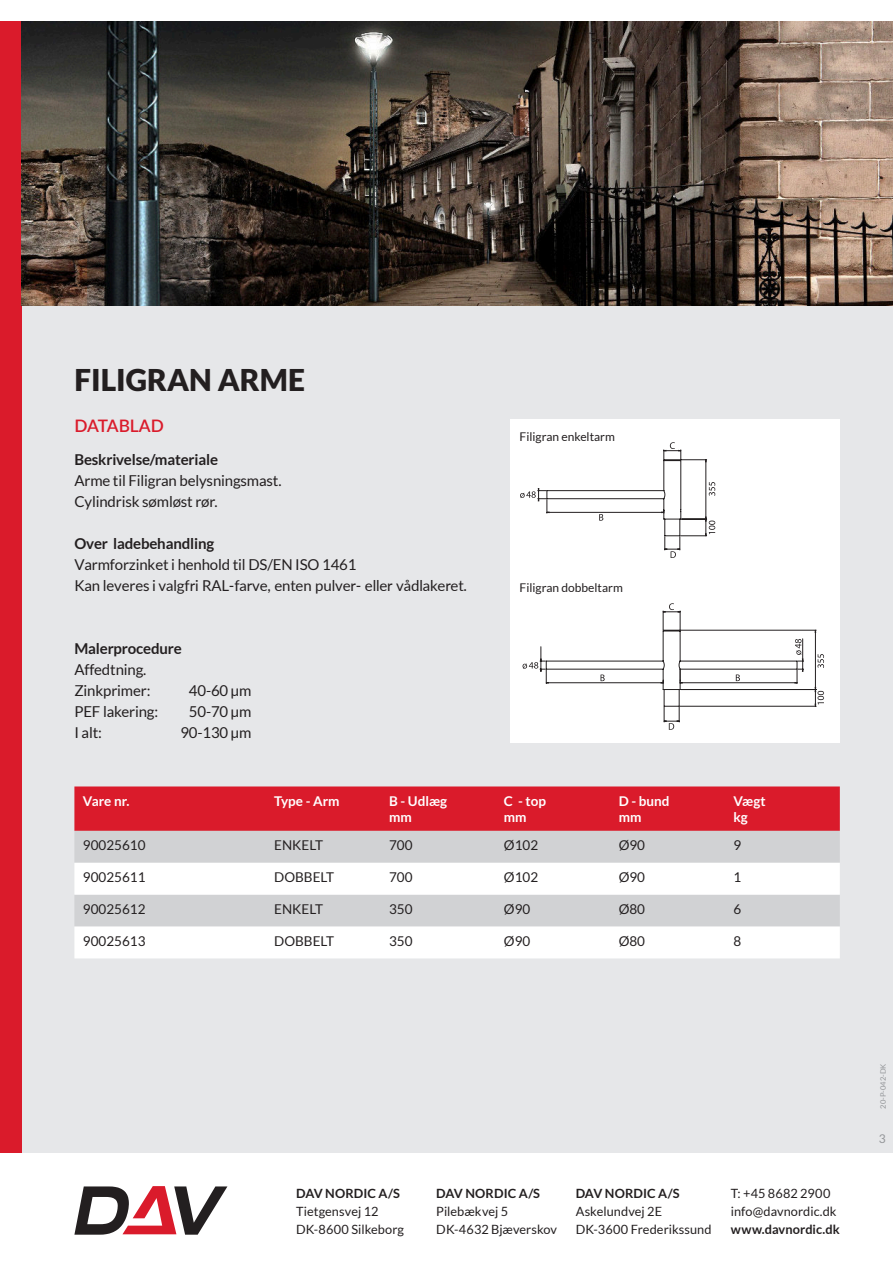
<style>
.page{position:relative;width:893px;height:1263px;background:#fff}
.page>*{position:absolute;margin:0;border:0;box-sizing:border-box;transform-origin:0 0}
.t1{font:900 30px "Lato";color:#231f20}
.t2{font:600 17.25px "Lato";color:#da1b2b}
.t3{font:15px/21px "Lato";letter-spacing:-.01em;color:#231f20}
.t4{font:700 15px "Lato";letter-spacing:-.01em;color:#231f20}
.t5{font:13.5px "Lato";color:#231f20}
.t6{font:700 13.5px/16.5px "Lato";color:#fff}
.t7{font:12.75px/18px "Lato";letter-spacing:.005em;color:#231f20}
.t8{font:700 12.75px "Lato";letter-spacing:.005em;color:#231f20}
.t9{font:12px "Lato";color:#231f20}
.t10{font:12px "Lato";color:#939598}
.t11{font:7.5px "Lato";color:#939598}
</style>
<div class="page">
<div style="left:0;top:21px;width:893px;height:1131px;background:#e6e7e9"></div>
<div style="left:0;top:21px;width:21px;height:1131px;background:#da1b2b"></div>
<svg style="left:74px;top:1186px;width:153px;height:49px"></svg>
<img style="left:21px;top:21px;width:872px;height:284px">
<div style="left:510px;top:420px;width:330px;height:323px;background:#fff"></div>
<svg style="left:520px;top:442px;width:195px;height:116px"></svg>
<svg style="left:522px;top:603px;width:302px;height:127px"></svg>
<div style="left:74px;top:786px;width:766px;height:45px;background:#da1b2b"></div>
<div style="left:74px;top:831px;width:766px;height:31px;background:#d1d2d4"></div>
<svg style="left:74px;top:863px;width:766px;height:95px;background:#efeff0"></svg>
<h1 class="t1" style="left:74px;top:363px;width:232px">FILIGRAN ARME</h1>
<p class="t2" style="left:74px;top:416px;width:91px">DATABLAD</p>
<p class="t4" style="left:74px;top:454px;width:145px">Beskrivelse/materiale</p>
<p class="t3" style="left:74px;top:472px;width:209px">Arme til Filigran belysningsmast.<br>Cylindrisk sømløst rør.</p>
<p class="t4" style="left:74px;top:535px;width:141px">Over ladebehandling</p>
<p class="t3" style="left:74px;top:556px;width:394px">Varmforzinket i henhold til DS/EN ISO 1461<br>Kan leveres i valgfri RAL-farve, enten pulver- eller vådlakeret.</p>
<p class="t4" style="left:74px;top:640px;width:109px">Malerprocedure</p>
<p class="t3" style="left:74px;top:661px;width:78px">Affedtning.<br>Zinkprimer:</p>
<p class="t3" style="left:189px;top:682px;width:64px">40-60 µm</p>
<p class="t3" style="left:74px;top:703px;width:85px">PEF lakering:</p>
<p class="t3" style="left:189px;top:703px;width:64px">50-70 µm</p>
<p class="t3" style="left:74px;top:724px;width:29px">I alt:</p>
<p class="t3" style="left:180px;top:724px;width:73px">90-130 µm</p>
<p class="t9" style="left:520px;top:432px;width:97px">Filigran enkeltarm</p>
<p class="t9" style="left:520px;top:583px;width:105px">Filigran dobbeltarm</p>
<p class="t6" style="left:83px;top:794px;width:48px">Vare nr.</p>
<p class="t6" style="left:274px;top:794px;width:67px">Type - Arm</p>
<p class="t6" style="left:389px;top:792px;width:60px">B - Udlæg mm</p>
<p class="t6" style="left:504px;top:794px;width:44px">C - top mm</p>
<p class="t6" style="left:619px;top:792px;width:52px">D - bund mm</p>
<p class="t6" style="left:733px;top:794px;width:34px">Vægt kg</p>
<p class="t5" style="left:83px;top:840px;width:64px">90025610</p>
<p class="t5" style="left:274px;top:840px;width:50px">ENKELT</p>
<p class="t5" style="left:389px;top:840px;width:25px">700</p>
<p class="t5" style="left:504px;top:840px;width:36px">Ø102</p>
<p class="t5" style="left:619px;top:840px;width:28px">Ø90</p>
<p class="t5" style="left:733px;top:840px;width:9px">9</p>
<p class="t5" style="left:83px;top:872px;width:64px">90025611</p>
<p class="t5" style="left:274px;top:872px;width:61px">DOBBELT</p>
<p class="t5" style="left:389px;top:872px;width:25px">700</p>
<p class="t5" style="left:504px;top:872px;width:36px">Ø102</p>
<p class="t5" style="left:619px;top:872px;width:28px">Ø90</p>
<p class="t5" style="left:733px;top:872px;width:9px">1</p>
<p class="t5" style="left:83px;top:904px;width:64px">90025612</p>
<p class="t5" style="left:274px;top:904px;width:50px">ENKELT</p>
<p class="t5" style="left:389px;top:904px;width:25px">350</p>
<p class="t5" style="left:504px;top:904px;width:28px">Ø90</p>
<p class="t5" style="left:619px;top:904px;width:28px">Ø80</p>
<p class="t5" style="left:733px;top:904px;width:9px">6</p>
<p class="t5" style="left:83px;top:936px;width:64px">90025613</p>
<p class="t5" style="left:274px;top:936px;width:61px">DOBBELT</p>
<p class="t5" style="left:389px;top:936px;width:25px">350</p>
<p class="t5" style="left:504px;top:936px;width:28px">Ø90</p>
<p class="t5" style="left:619px;top:936px;width:28px">Ø80</p>
<p class="t5" style="left:733px;top:936px;width:9px">8</p>
<p class="t8" style="left:296px;top:1186px;width:105px">DAV NORDIC A/S</p>
<p class="t7" style="left:296px;top:1203px;width:110px">Tietgensvej 12<br>DK-8600 Silkeborg</p>
<p class="t8" style="left:436px;top:1186px;width:105px">DAV NORDIC A/S</p>
<p class="t7" style="left:436px;top:1203px;width:122px">Pilebækvej 5<br>DK-4632 Bjæverskov</p>
<p class="t8" style="left:576px;top:1186px;width:105px">DAV NORDIC A/S</p>
<p class="t7" style="left:576px;top:1203px;width:137px">Askelundvej 2E<br>DK-3600 Frederikssund</p>
<p class="t7" style="left:731px;top:1185px;width:107px">T: +45 8682 2900 info@davnordic.dk</p>
<p class="t8" style="left:731px;top:1222px;width:110px">www.davnordic.dk</p>
<p class="t11" style="left:880px;top:1108px;width:46px;rotate:-90deg">20-P-042-DK</p>
<p class="t10" style="left:879px;top:1134px;width:8px">3</p>
</div>
